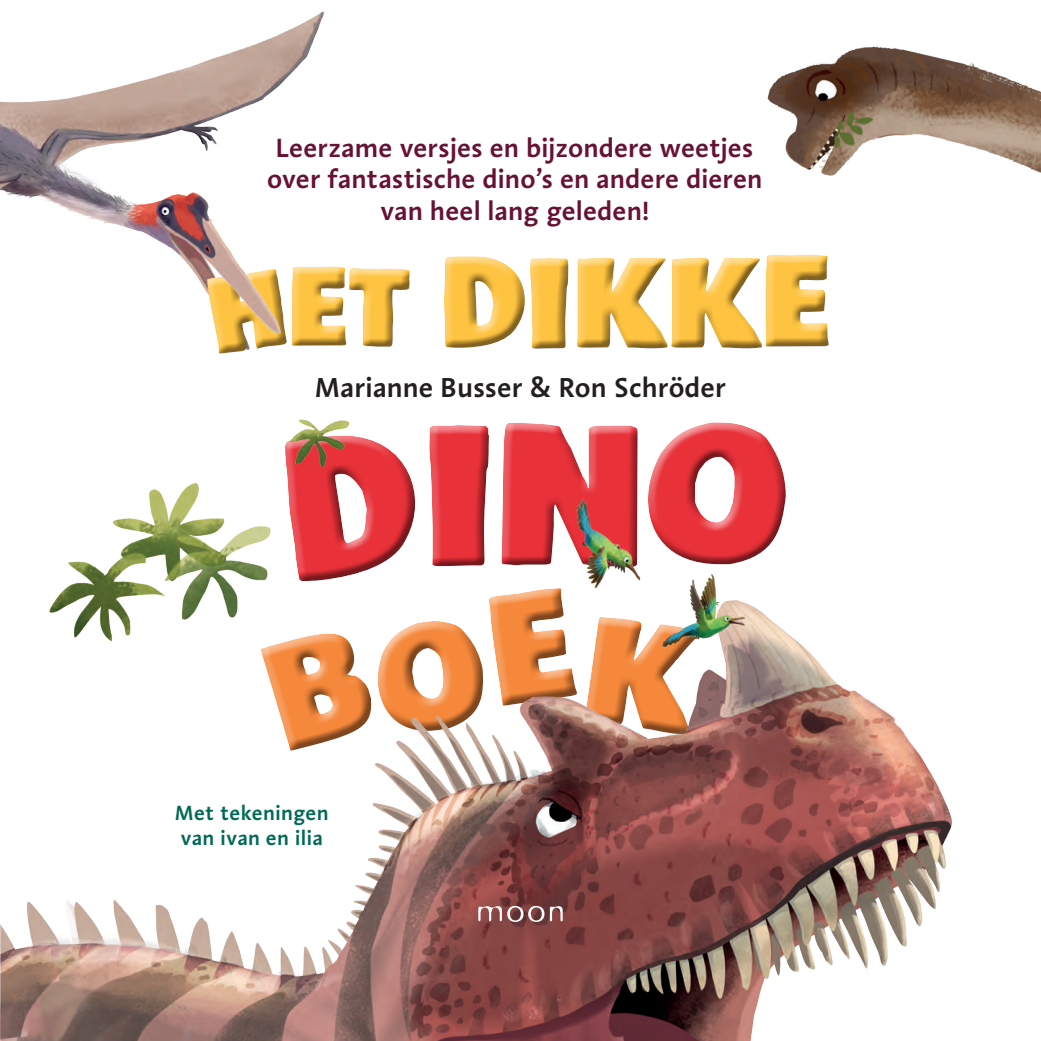
<style>
.page{position:relative;width:1041px;height:1041px;background:#fff}
.page>*{position:absolute;margin:0;border:0;box-sizing:border-box;transform-origin:0 0}
.t1{font:202.8px "DK Woolwich";color:#e83139;scale:1.35 1}
.t2{font:130.35px "DK Woolwich";letter-spacing:-.015em;color:#fec340;scale:1.35 1}
.t3{font:600 28.05px "Aroma LT";letter-spacing:-.005em;color:#231f20}
.t4{font:600 27px/31.5px "Aroma LT";letter-spacing:-.005em;color:#671133;text-align:center}
.t5{font:600 21px/25.5px "Aroma LT";letter-spacing:.005em;color:#006956}
.s1{font-size:112.35px}
</style>
<div class="page">
<img style="left:767px;top:46px;width:274px;height:130px">
<img style="left:0;top:11px;width:325px;height:264px">
<div style="left:438px;top:250px;width:400px;height:108px;background:#231f20;opacity:.56"></div>
<div style="left:283px;top:258px;width:134px;height:93px;background:#fff"></div>
<div style="left:285px;top:265px;width:134px;height:90px;background:#231f20;opacity:.56"></div>
<img style="left:0;top:333px;width:952px;height:708px">
<div style="left:425px;top:421px;width:370px;height:156px;background:#231f20;opacity:.56"></div>
<img style="left:275px;top:405px;width:408px;height:14px">
<svg style="left:478px;top:906px;width:85px;height:16px"></svg>
<svg style="left:196px;top:257px;width:103px;height:108px"></svg>
<svg style="left:248px;top:419px;width:467px;height:345px"></svg>
<p class="t4" style="left:267px;top:131px;width:497px">Leerzame versjes en bijzondere weetjes over fantastische dino’s en andere dieren van heel lang geleden!</p>
<h2 class="t2" style="left:289px;top:228px;width:404px"><span class="s1">ET</span> DIKKE</h2>
<p class="t3" style="left:315px;top:369px;width:413px">Marianne Busser &amp; Ron Schröder</p>
<p class="t5" style="left:175px;top:799px;width:155px">Met tekeningen van ivan en ilia</p>
<h1 class="t1" style="left:424px;top:379px;width:274px">INO</h1>
</div>
